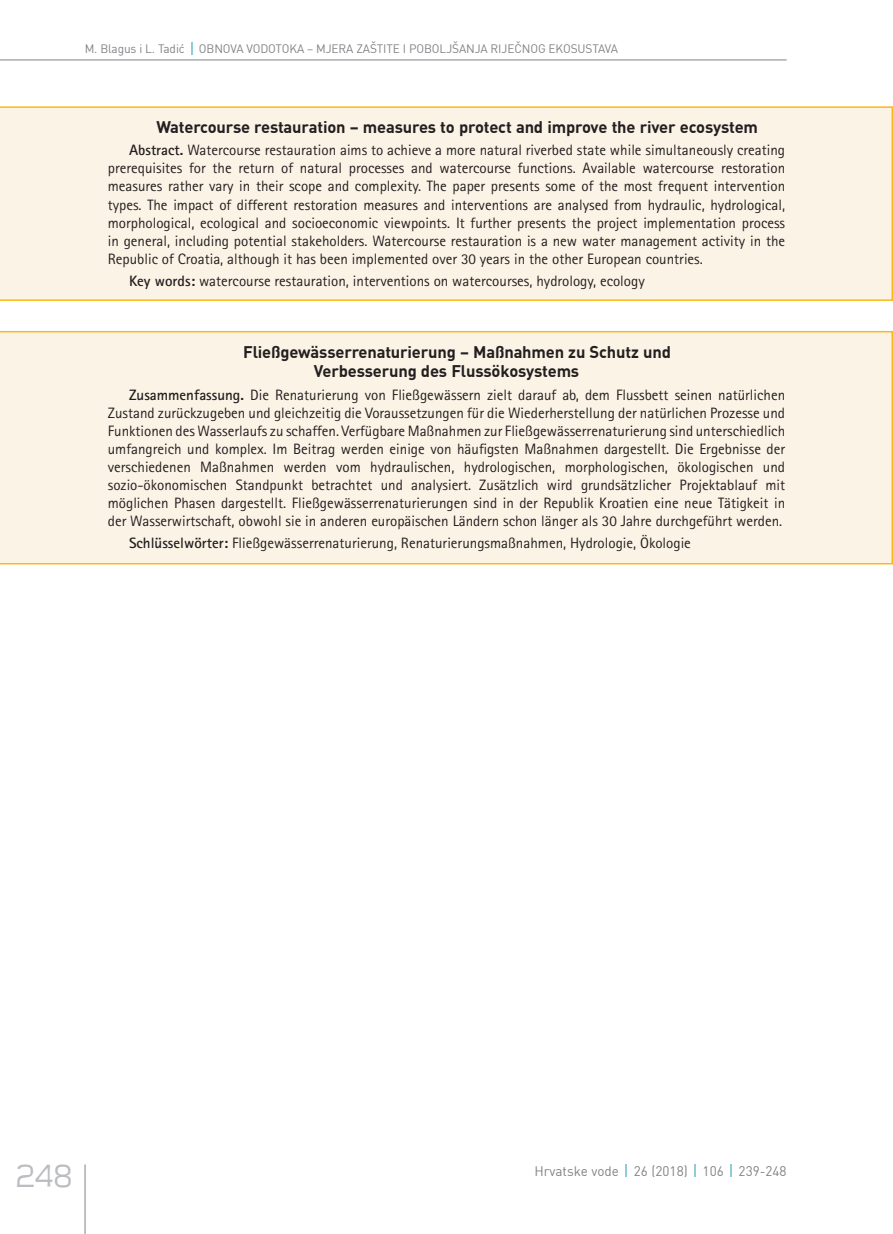
<style>
.page{position:relative;width:893px;height:1234px;background:#fff}
.page>*{position:absolute;margin:0;border:0;box-sizing:border-box;transform-origin:0 0}
.t1{font:300 36px "Teen";color:#bbbdc0}
.t2{font:700 16.5px/19.5px "DIN";letter-spacing:-.01em;color:#231f20}
.t3{font:15px/18px "Rotis Sans Serifklemy";color:#231f20;text-align:justify}
.t4{font:13.5px "DIN";color:#808285}
.t5{font:12px "DIN";letter-spacing:-.01em;color:#808285}
.s1{font-weight:700}
</style>
<div class="page">
<hr style="left:85px;top:1164px;width:1px;height:69px;background:#808285">
<hr style="left:0;top:60px;width:787px;height:1px;background:#808285">
<svg style="left:626px;top:1164px;width:1px;height:12px"></svg>
<svg style="left:694px;top:1164px;width:2px;height:12px"></svg>
<svg style="left:730px;top:1164px;width:2px;height:12px"></svg>
<svg style="left:191px;top:42px;width:2px;height:12px"></svg>
<div style="left:0;top:106px;width:893px;height:195px;background:#fbf4e6"></div>
<div style="left:0;top:331px;width:893px;height:233px;background:#fbf4e6"></div>
<p class="t5" style="left:85px;top:41px;width:535px">M. Blagus i L. Tadić OBNOVA VODOTOKA – MJERA ZAŠTITE I POBOLJŠANJA RIJEČNOG EKOSUSTAVA</p>
<p class="t2" style="left:156px;top:117px;width:603px">Watercourse restauration – measures to protect and improve the river ecosystem</p>
<p class="t3" style="left:108px;top:141px;width:679px;text-indent:21px"><span class="s1">Abstract.</span> Watercourse restauration aims to achieve a more natural riverbed state while simultaneously creating prerequisites for the return of natural processes and watercourse functions. Available watercourse restoration measures rather vary in their scope and complexity. The paper presents some of the most frequent intervention types. The impact of different restoration measures and interventions are analysed from hydraulic, hydrological, morphological, ecological and socioeconomic viewpoints. It further presents the project implementation process in general, including potential stakeholders. Watercourse restauration is a new water management activity in the Republic of Croatia, although it has been implemented over 30 years in the other European countries.</p>
<p class="t3" style="left:129px;top:271px;width:517px"><span class="s1">Key words:</span> watercourse restauration, interventions on watercourses, hydrology, ecology</p>
<p class="t2" style="left:314px;top:341px;width:359px;text-indent:-71px">Fließgewässerrenaturierung – Maßnahmen zu Schutz und<br>Verbesserung des Flussökosystems</p>
<p class="t3" style="left:108px;top:385px;width:679px;text-indent:21px"><span class="s1">Zusammenfassung.</span> Die Renaturierung von Fließgewässern zielt darauf ab, dem Flussbett seinen natürlichen Zustand zurückzugeben und gleichzeitig die Voraussetzungen für die Wiederherstellung der natürlichen Prozesse und Funktionen des Wasserlaufs zu schaffen. Verfügbare Maßnahmen zur Fließgewässerrenaturierung sind unterschiedlich umfangreich und komplex. Im Beitrag werden einige von häufigsten Maßnahmen dargestellt. Die Ergebnisse der verschiedenen Maßnahmen werden vom hydraulischen, hydrologischen, morphologischen, ökologischen und sozio-ökonomischen Standpunkt betrachtet und analysiert. Zusätzlich wird grundsätzlicher Projektablauf mit möglichen Phasen dargestellt. Fließgewässerrenaturierungen sind in der Republik Kroatien eine neue Tätigkeit in der Wasserwirtschaft, obwohl sie in anderen europäischen Ländern schon länger als 30 Jahre durchgeführt werden.</p>
<p class="t3" style="left:129px;top:533px;width:563px"><span class="s1">Schlüsselwörter:</span> Fließgewässerrenaturierung, Renaturierungsmaßnahmen, Hydrologie, Ökologie</p>
<h1 class="t1" style="left:15px;top:1156px;width:59px">248</h1>
<p class="t4" style="left:534px;top:1161px;width:254px">Hrvatske vode 26 (2018) 106 239-248</p>
</div>
